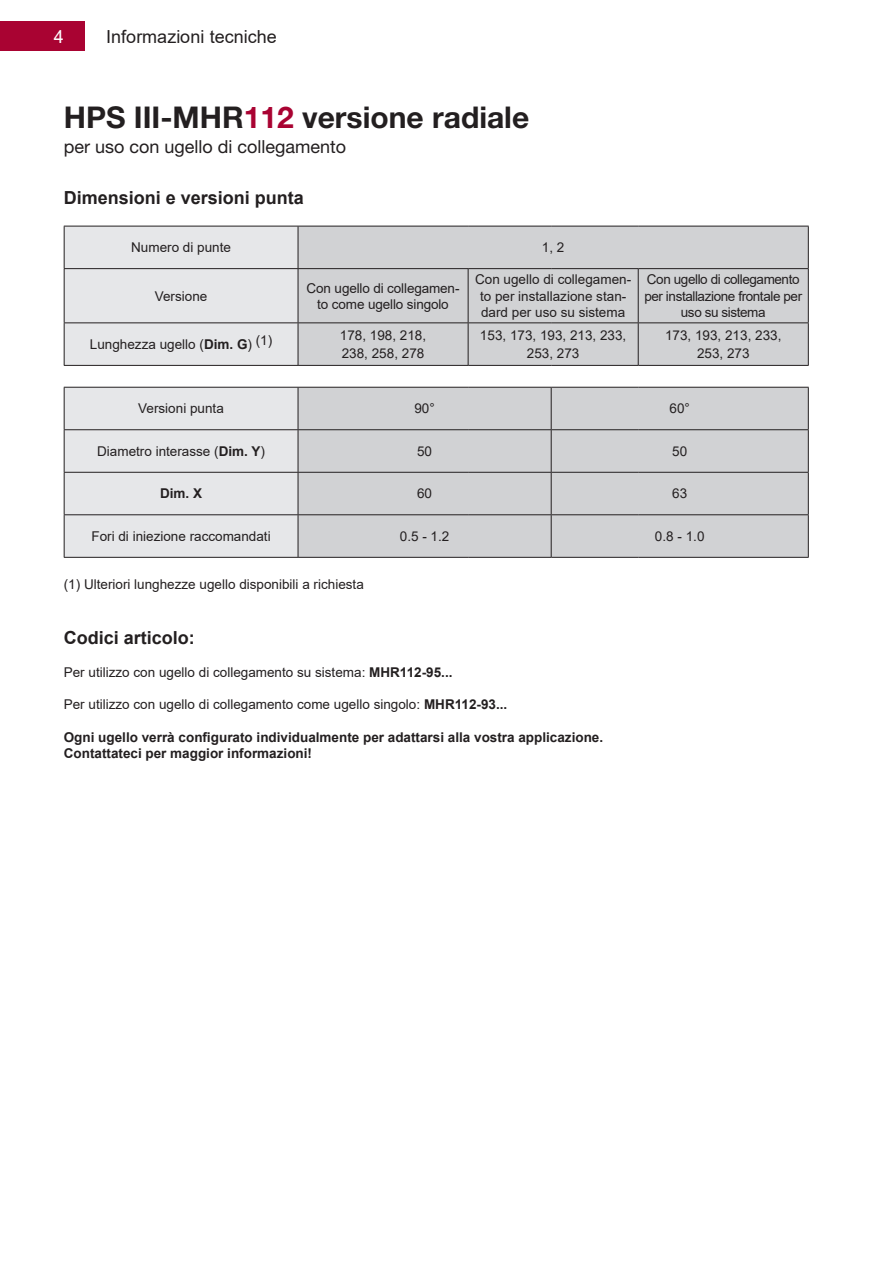
<style>
.page{position:relative;width:893px;height:1263px;background:#fff}
.page>*{position:absolute;margin:0;border:0;box-sizing:border-box;transform-origin:0 0}
.t1{font:700 30px "Helvetica Neue LT Std";color:#231f20}
.t2{font:700 18px "Arial";color:#231f20}
.t3{font:18px "Helvetica Neue LT Std";color:#231f20}
.t4{font:18px "Arial";color:#231f20}
.t5{font:18px "Arial";color:#fff}
.t6{font:13.5px/16.2px "Arial";color:#231f20;text-align:center}
.t7{font:700 13.5px/16.2px "Arial";color:#231f20}
.t8{font:13.5px/16.2px "Arial";letter-spacing:-.03em;color:#231f20;text-align:center}
.s1{color:#a90332}
.s2{font-weight:700}
</style>
<div class="page">
<svg style="left:64px;top:227px;width:234px;height:330px;background:#e6e7e8"></svg>
<svg style="left:298px;top:227px;width:510px;height:330px;background:#d2d3d5"></svg>
<hr style="left:64px;top:226px;width:234px;height:1px;background:#231f20">
<hr style="left:64px;top:226px;width:1px;height:42px;background:#231f20">
<hr style="left:298px;top:226px;width:170px;height:1px;background:#231f20">
<hr style="left:298px;top:226px;width:1px;height:42px;background:#231f20">
<hr style="left:468px;top:226px;width:83px;height:1px;background:#231f20">
<hr style="left:551px;top:226px;width:87px;height:1px;background:#231f20">
<hr style="left:638px;top:226px;width:171px;height:1px;background:#231f20">
<hr style="left:808px;top:226px;width:1px;height:42px;background:#231f20">
<hr style="left:64px;top:268px;width:234px;height:1px;background:#231f20">
<hr style="left:64px;top:269px;width:1px;height:53px;background:#231f20">
<hr style="left:298px;top:268px;width:170px;height:1px;background:#231f20">
<hr style="left:298px;top:269px;width:1px;height:53px;background:#231f20">
<hr style="left:468px;top:268px;width:83px;height:1px;background:#231f20">
<hr style="left:468px;top:269px;width:1px;height:53px;background:#231f20">
<hr style="left:551px;top:268px;width:87px;height:1px;background:#231f20">
<hr style="left:638px;top:268px;width:171px;height:1px;background:#231f20">
<hr style="left:638px;top:269px;width:1px;height:53px;background:#231f20">
<hr style="left:808px;top:269px;width:1px;height:53px;background:#231f20">
<hr style="left:64px;top:322px;width:234px;height:1px;background:#231f20">
<hr style="left:64px;top:323px;width:1px;height:42px;background:#231f20">
<hr style="left:298px;top:322px;width:170px;height:1px;background:#231f20">
<hr style="left:298px;top:323px;width:1px;height:42px;background:#231f20">
<hr style="left:468px;top:322px;width:83px;height:1px;background:#231f20">
<hr style="left:468px;top:323px;width:1px;height:42px;background:#231f20">
<hr style="left:551px;top:322px;width:87px;height:1px;background:#231f20">
<hr style="left:638px;top:322px;width:171px;height:1px;background:#231f20">
<hr style="left:638px;top:323px;width:1px;height:42px;background:#231f20">
<hr style="left:808px;top:323px;width:1px;height:42px;background:#231f20">
<hr style="left:64px;top:365px;width:234px;height:1px;background:#231f20">
<hr style="left:298px;top:365px;width:170px;height:1px;background:#231f20">
<hr style="left:468px;top:365px;width:83px;height:1px;background:#231f20">
<hr style="left:551px;top:365px;width:87px;height:1px;background:#231f20">
<hr style="left:638px;top:365px;width:171px;height:1px;background:#231f20">
<hr style="left:64px;top:387px;width:234px;height:1px;background:#231f20">
<hr style="left:64px;top:388px;width:1px;height:41px;background:#231f20">
<hr style="left:298px;top:387px;width:170px;height:1px;background:#231f20">
<hr style="left:298px;top:388px;width:1px;height:41px;background:#231f20">
<hr style="left:468px;top:387px;width:83px;height:1px;background:#231f20">
<hr style="left:551px;top:387px;width:87px;height:1px;background:#231f20">
<hr style="left:551px;top:388px;width:1px;height:41px;background:#231f20">
<hr style="left:638px;top:387px;width:171px;height:1px;background:#231f20">
<hr style="left:808px;top:388px;width:1px;height:41px;background:#231f20">
<hr style="left:64px;top:429px;width:234px;height:1px;background:#231f20">
<hr style="left:64px;top:430px;width:1px;height:42px;background:#231f20">
<hr style="left:298px;top:429px;width:170px;height:1px;background:#231f20">
<hr style="left:298px;top:430px;width:1px;height:42px;background:#231f20">
<hr style="left:468px;top:429px;width:83px;height:1px;background:#231f20">
<hr style="left:551px;top:429px;width:87px;height:1px;background:#231f20">
<hr style="left:551px;top:430px;width:1px;height:42px;background:#231f20">
<hr style="left:638px;top:429px;width:171px;height:1px;background:#231f20">
<hr style="left:808px;top:430px;width:1px;height:42px;background:#231f20">
<hr style="left:64px;top:472px;width:234px;height:1px;background:#231f20">
<hr style="left:64px;top:473px;width:1px;height:41px;background:#231f20">
<hr style="left:298px;top:472px;width:170px;height:1px;background:#231f20">
<hr style="left:298px;top:473px;width:1px;height:41px;background:#231f20">
<hr style="left:468px;top:472px;width:83px;height:1px;background:#231f20">
<hr style="left:551px;top:472px;width:87px;height:1px;background:#231f20">
<hr style="left:551px;top:473px;width:1px;height:41px;background:#231f20">
<hr style="left:638px;top:472px;width:171px;height:1px;background:#231f20">
<hr style="left:808px;top:473px;width:1px;height:41px;background:#231f20">
<hr style="left:64px;top:514px;width:234px;height:1px;background:#231f20">
<hr style="left:64px;top:515px;width:1px;height:42px;background:#231f20">
<hr style="left:298px;top:514px;width:170px;height:1px;background:#231f20">
<hr style="left:298px;top:515px;width:1px;height:42px;background:#231f20">
<hr style="left:468px;top:514px;width:83px;height:1px;background:#231f20">
<hr style="left:551px;top:514px;width:87px;height:1px;background:#231f20">
<hr style="left:551px;top:515px;width:1px;height:42px;background:#231f20">
<hr style="left:638px;top:514px;width:171px;height:1px;background:#231f20">
<hr style="left:808px;top:515px;width:1px;height:42px;background:#231f20">
<hr style="left:64px;top:557px;width:234px;height:1px;background:#231f20">
<hr style="left:298px;top:557px;width:170px;height:1px;background:#231f20">
<hr style="left:468px;top:557px;width:83px;height:1px;background:#231f20">
<hr style="left:551px;top:557px;width:87px;height:1px;background:#231f20">
<hr style="left:638px;top:557px;width:171px;height:1px;background:#231f20">
<div style="left:0;top:21px;width:85px;height:30px;background:#a90332"></div>
<h2 class="t5" style="left:54px;top:24px;width:12px">4</h2>
<p class="t4" style="left:106px;top:24px;width:172px">Informazioni tecniche</p>
<p class="t1" style="left:64px;top:98px;width:467px">HPS III-MHR<span class="s1">112</span> versione radiale</p>
<p class="t3" style="left:64px;top:136px;width:284px">per uso con ugello di collegamento</p>
<p class="t2" style="left:64px;top:185px;width:242px">Dimensioni e versioni punta</p>
<p class="t6" style="left:131px;top:239px;width:101px">Numero di punte</p>
<p class="t6" style="left:542px;top:239px;width:24px">1, 2</p>
<p class="t6" style="left:155px;top:288px;width:54px">Versione</p>
<p class="t6" style="left:307px;top:280px;width:154px">Con ugello di collegamen&shy;to come ugello singolo</p>
<p class="t6" style="left:475px;top:271px;width:158px">Con ugello di collegamen&shy;to per installazione stan&shy;dard per uso su sistema</p>
<p class="t8" style="left:644px;top:271px;width:159px">Con ugello di collegamento per installazione frontale per uso su sistema</p>
<p class="t6" style="left:90px;top:336px;width:184px">Lunghezza ugello (<span class="s2">Dim. G</span>) (1)</p>
<p class="t6" style="left:340px;top:327px;width:88px">178, 198, 218,</p>
<p class="t6" style="left:342px;top:346px;width:84px">238, 258, 278</p>
<p class="t6" style="left:480px;top:325px;width:148px;line-height:18.9px">153, 173, 193, 213, 233,<br>253, 273</p>
<p class="t6" style="left:665px;top:327px;width:118px">173, 193, 213, 233,</p>
<p class="t6" style="left:697px;top:346px;width:54px">253, 273</p>
<p class="t6" style="left:138px;top:400px;width:87px">Versioni punta</p>
<p class="t6" style="left:414px;top:400px;width:22px">90°</p>
<p class="t6" style="left:669px;top:400px;width:22px">60°</p>
<p class="t6" style="left:97px;top:443px;width:169px">Diametro interasse (<span class="s2">Dim. Y</span>)</p>
<p class="t6" style="left:417px;top:443px;width:17px">50</p>
<p class="t6" style="left:672px;top:443px;width:17px">50</p>
<p class="t7" style="left:160px;top:486px;width:44px">Dim. X</p>
<p class="t6" style="left:417px;top:485px;width:17px">60</p>
<p class="t6" style="left:672px;top:485px;width:17px">63</p>
<p class="t6" style="left:91px;top:528px;width:181px">Fori di iniezione raccomandati</p>
<p class="t6" style="left:400px;top:528px;width:51px">0.5 - 1.2</p>
<p class="t6" style="left:655px;top:528px;width:51px">0.8 - 1.0</p>
<p class="t6" style="left:64px;top:576px;width:302px">(1) Ulteriori lunghezze ugello disponibili a richiesta</p>
<p class="t2" style="left:64px;top:625px;width:133px">Codici articolo:</p>
<p class="t6" style="left:64px;top:664px;width:390px">Per utilizzo con ugello di collegamento su sistema: <span class="s2">MHR112-95...</span></p>
<p class="t6" style="left:64px;top:696px;width:445px">Per utilizzo con ugello di collegamento come ugello singolo: <span class="s2">MHR112-93...</span></p>
<p class="t7" style="left:64px;top:729px;width:541px">Ogni ugello verrà configurato individualmente per adattarsi alla vostra applicazione.<br>Contattateci per maggior informazioni!</p>
</div>
